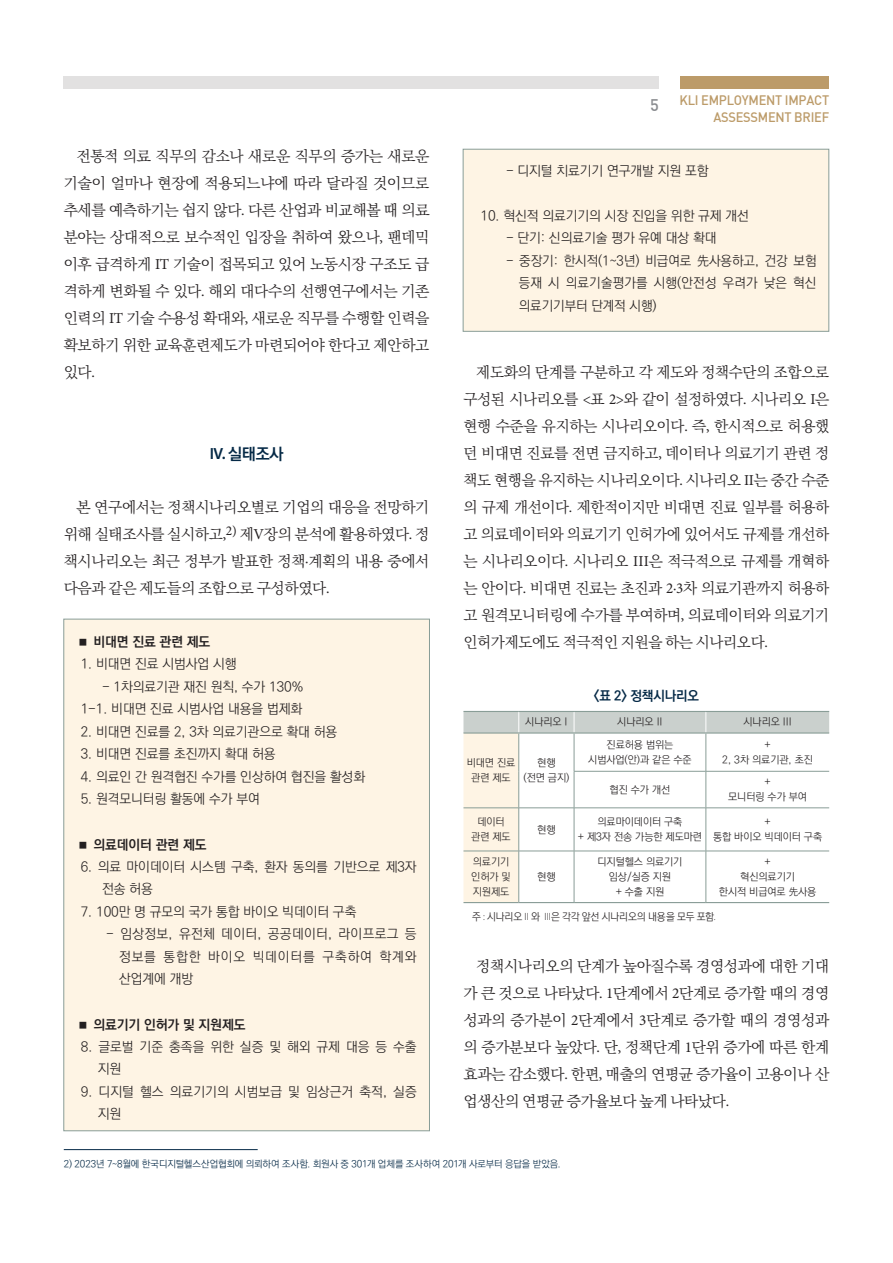
<style>
.page{position:relative;width:893px;height:1263px;background:#fff}
.page>*{position:absolute;margin:0;border:0;box-sizing:border-box;transform-origin:0 0}
.제목{font:700 16.2px "Ko Pub Dotum";color:#052946}
.본문{font:15.15px/27px "Ko Pub World Batang PL";letter-spacing:-.02em;color:#231f20;text-align:justify}
.표본문{font:300 13.5px/22.5px "Ko Pub Dotum";letter-spacing:-.005em;color:#231f20}
.t1{font:13.5px/16.5px "Dinmed";letter-spacing:-.02em;color:#bc9b69;text-align:right;scale:.95 1}
.표본문-2{font:700 13.5px "Ko Pub Dotum";letter-spacing:-.005em;color:#231f20}
.캡션제목{font:700 13.5px "Ko Pub Dotum";letter-spacing:-.01em;color:#052946}
.표본문-3{font:300 10.5px/15px "Ko Pub Dotum";letter-spacing:-.005em;color:#231f20}
.주{font:300 10.5px "Ko Pub Dotum";letter-spacing:-.01em;color:#231f20}
.각주{font:300 9.75px "Ko Pub Dotum";letter-spacing:-.01em;color:#052946}
.s1{font-family:"Minion Pro"}
.s2{font-family:"Myriad Pro";font-weight:600}
.s3{font-family:"HCR Dotum"}
.s4{font-size:16.5px;color:#8a8c90}
.s5{font-family:"Myriad Pro"}
</style>
<div class="page">
<div style="left:64px;top:77px;width:595px;height:12px;background:#e2e1e1"></div>
<div style="left:680px;top:77px;width:149px;height:12px;background:#bc9b69"></div>
<div style="left:63px;top:619px;width:367px;height:512px;background:#fef4e4;border:1px solid #899d97"></div>
<div style="left:463px;top:149px;width:366px;height:183px;background:#fef4e4;border:1px solid #899d97"></div>
<svg style="left:463px;top:712px;width:366px;height:190px"></svg>
<hr style="left:518px;top:734px;width:1px;height:37px;background:#899d97">
<hr style="left:574px;top:734px;width:1px;height:37px;background:#899d97">
<hr style="left:706px;top:734px;width:1px;height:37px;background:#899d97">
<hr style="left:518px;top:771px;width:1px;height:37px;background:#899d97">
<hr style="left:574px;top:771px;width:132px;height:1px;background:#899d97">
<hr style="left:574px;top:771px;width:1px;height:37px;background:#899d97">
<hr style="left:706px;top:771px;width:123px;height:1px;background:#899d97">
<hr style="left:706px;top:771px;width:1px;height:37px;background:#899d97">
<hr style="left:463px;top:807px;width:56px;height:1px;background:#899d97">
<hr style="left:519px;top:807px;width:55px;height:1px;background:#899d97">
<hr style="left:518px;top:808px;width:1px;height:43px;background:#899d97">
<hr style="left:574px;top:807px;width:132px;height:1px;background:#899d97">
<hr style="left:574px;top:808px;width:1px;height:43px;background:#899d97">
<hr style="left:706px;top:807px;width:123px;height:1px;background:#899d97">
<hr style="left:706px;top:808px;width:1px;height:43px;background:#899d97">
<hr style="left:463px;top:851px;width:56px;height:1px;background:#899d97">
<hr style="left:519px;top:851px;width:55px;height:1px;background:#899d97">
<hr style="left:518px;top:851px;width:1px;height:51px;background:#899d97">
<hr style="left:574px;top:851px;width:132px;height:1px;background:#899d97">
<hr style="left:574px;top:851px;width:1px;height:51px;background:#899d97">
<hr style="left:706px;top:851px;width:123px;height:1px;background:#899d97">
<hr style="left:706px;top:851px;width:1px;height:51px;background:#899d97">
<hr style="left:463px;top:711px;width:56px;height:1px;background:#899d97">
<hr style="left:519px;top:711px;width:55px;height:1px;background:#899d97">
<hr style="left:574px;top:711px;width:132px;height:1px;background:#899d97">
<hr style="left:706px;top:711px;width:123px;height:1px;background:#899d97">
<hr style="left:463px;top:732px;width:56px;height:2px;background:#899d97">
<hr style="left:519px;top:732px;width:55px;height:2px;background:#899d97">
<hr style="left:574px;top:732px;width:132px;height:2px;background:#899d97">
<hr style="left:706px;top:732px;width:123px;height:2px;background:#899d97">
<hr style="left:463px;top:902px;width:56px;height:1px;background:#899d97">
<hr style="left:519px;top:902px;width:55px;height:1px;background:#899d97">
<hr style="left:574px;top:902px;width:132px;height:1px;background:#899d97">
<hr style="left:706px;top:902px;width:123px;height:1px;background:#899d97">
<hr style="left:64px;top:1149px;width:194px;height:1px;background:#052946">
<p class="본문" style="left:64px;top:143px;width:367px;text-indent:13px">전통적 의료 직무의 감소나 새로운 직무의 증가는 새로운 기술이 얼마나 현장에 적용되느냐에 따라 달라질 것이므로 추세를 예측하기는 쉽지 않다<span class="s1">.</span> 다른 산업과 비교해볼 때 의료 분야는 상대적으로 보수적인 입장을 취하여 왔으나<span class="s1">,</span> 팬데믹 이후 급격하게 <span class="s1">IT</span> 기술이 접목되고 있어 노동시장 구조도 급 격하게 변화될 수 있다<span class="s1">.</span> 해외 대다수의 선행연구에서는 기존 인력의 <span class="s1">IT</span> 기술 수용성 확대와<span class="s1">,</span> 새로운 직무를 수행할 인력을 확보하기 위한 교육훈련제도가 마련되어야 한다고 제안하고 있다<span class="s1">.</span></p>
<p class="제목" style="left:210px;top:446px;width:75px"><span class="s2">IV.</span> 실태조사</p>
<p class="본문" style="left:64px;top:494px;width:367px;text-indent:13px">본 연구에서는 정책시나리오별로 기업의 대응을 전망하기 위해 실태조사를 실시하고<span class="s1">,</span><sup>2)</sup> 제<span class="s1">V</span>장의 분석에 활용하였다<span class="s1">.</span> 정 책시나리오는 최근 정부가 발표한 정책<span class="s1">·</span>계획의 내용 중에서 다음과 같은 제도들의 조합으로 구성하였다<span class="s1">.</span></p>
<p class="표본문-2" style="left:77px;top:635px;width:135px"><span class="s3">◼</span> 비대면 진료 관련 제도</p>
<p class="표본문" style="left:81px;top:653px;width:157px">1. 비대면 진료 시범사업 시행</p>
<p class="표본문" style="left:102px;top:676px;width:203px">- 1차의료기관 재진 원칙, 수가 130%</p>
<p class="표본문" style="left:81px;top:698px;width:223px">1-1. 비대면 진료 시범사업 내용을 법제화</p>
<p class="표본문" style="left:81px;top:721px;width:258px">2. 비대면 진료를 2, 3차 의료기관으로 확대 허용</p>
<p class="표본문" style="left:81px;top:743px;width:196px">3. 비대면 진료를 초진까지 확대 허용</p>
<p class="표본문" style="left:81px;top:766px;width:286px">4. 의료인 간 원격협진 수가를 인상하여 협진을 활성화</p>
<p class="표본문" style="left:81px;top:788px;width:181px">5. 원격모니터링 활동에 수가 부여</p>
<p class="표본문-2" style="left:77px;top:838px;width:131px"><span class="s3">◼</span> 의료데이터 관련 제도</p>
<p class="표본문" style="left:102px;top:856px;width:316px;text-indent:-21px">6. 의료 마이데이터 시스템 구축, 환자 동의를 기반으로 제3자 전송 허용</p>
<p class="표본문" style="left:81px;top:901px;width:277px">7. 100만 명 규모의 국가 통합 바이오 빅데이터 구축</p>
<p class="표본문" style="left:119px;top:923px;width:299px;text-align:justify;text-indent:-13px">- 임상정보, 유전체 데이터, 공공데이터, 라이프로그 등 정보를 통합한 바이오 빅데이터를 구축하여 학계와 산업계에 개방</p>
<p class="표본문-2" style="left:77px;top:1018px;width:170px"><span class="s3">◼</span> 의료기기 인허가 및 지원제도</p>
<p class="표본문" style="left:98px;top:1036px;width:320px;text-indent:-17px">8. 글로벌 기준 충족을 위한 실증 및 해외 규제 대응 등 수출 지원</p>
<p class="표본문" style="left:98px;top:1081px;width:320px;text-indent:-17px">9. 디지털 헬스 의료기기의 시범보급 및 임상근거 축적, 실증 지원</p>
<p class="t1" style="left:650px;top:92px;width:190px"><span class="s4">5</span> KLI EMPLOYMENT IMPACT<br>ASSESSMENT BRIEF</p>
<p class="표본문" style="left:506px;top:160px;width:204px">- 디지털 치료기기 연구개발 지원 포함</p>
<p class="표본문" style="left:480px;top:205px;width:270px">10. 혁신적 의료기기의 시장 진입을 위한 규제 개선</p>
<p class="표본문" style="left:506px;top:227px;width:212px">- 단기: 신의료기술 평가 유예 대상 확대</p>
<p class="표본문" style="left:519px;top:250px;width:299px;text-align:justify;text-indent:-13px">- 중장기: 한시적(1~3년) 비급여로 先사용하고, 건강 보험 등재 시 의료기술평가를 시행(안전성 우려가 낮은 혁신 의료기기부터 단계적 시행)</p>
<p class="본문" style="left:463px;top:359px;width:367px;text-indent:13px">제도화의 단계를 구분하고 각 제도와 정책수단의 조합으로 구성된 시나리오를 <span class="s1">&lt;</span>표 <span class="s1">2&gt;</span>와 같이 설정하였다<span class="s1">.</span> 시나리오 <span class="s1">I</span>은 현행 수준을 유지하는 시나리오이다<span class="s1">.</span> 즉<span class="s1">,</span> 한시적으로 허용했 던 비대면 진료를 전면 금지하고<span class="s1">,</span> 데이터나 의료기기 관련 정 책도 현행을 유지하는 시나리오이다<span class="s1">.</span> 시나리오 <span class="s1">II</span>는 중간 수준 의 규제 개선이다<span class="s1">.</span> 제한적이지만 비대면 진료 일부를 허용하 고 의료데이터와 의료기기 인허가에 있어서도 규제를 개선하 는 시나리오이다<span class="s1">.</span> 시나리오 <span class="s1">III</span>은 적극적으로 규제를 개혁하 는 안이다<span class="s1">.</span> 비대면 진료는 초진과 <span class="s1">2·3</span>차 의료기관까지 허용하 고 원격모니터링에 수가를 부여하며<span class="s1">,</span> 의료데이터와 의료기기 인허가제도에도 적극적인 지원을 하는 시나리오다<span class="s1">.</span></p>
<p class="캡션제목" style="left:594px;top:689px;width:107px">&lt;표 2&gt; 정책시나리오</p>
<p class="표본문-3" style="left:525px;top:715px;width:44px">시나리오 I</p>
<p class="표본문-3" style="left:617px;top:715px;width:47px">시나리오 II</p>
<p class="표본문-3" style="left:743px;top:715px;width:50px">시나리오 III</p>
<p class="표본문-3" style="left:467px;top:756px;width:50px">비대면 진료</p>
<p class="표본문-3" style="left:471px;top:771px;width:41px">관련 제도</p>
<p class="표본문-3" style="left:607px;top:737px;width:68px">진료허용 범위는</p>
<p class="표본문-3" style="left:588px;top:752px;width:105px">시범사업(안)과 같은 수준</p>
<p class="표본문-3" style="left:764px;top:737px;width:8px">+</p>
<p class="표본문-3" style="left:722px;top:752px;width:92px">2, 3차 의료기관, 초진</p>
<p class="표본문-3" style="left:537px;top:756px;width:20px">현행</p>
<p class="표본문-3" style="left:523px;top:771px;width:47px">(전면 금지)</p>
<p class="표본문-3" style="left:764px;top:775px;width:8px">+</p>
<p class="표본문-3" style="left:728px;top:790px;width:80px">모니터링 수가 부여</p>
<p class="표본문-3" style="left:610px;top:782px;width:62px">협진 수가 개선</p>
<p class="표본문-3" style="left:477px;top:815px;width:29px">데이터</p>
<p class="표본문-3" style="left:471px;top:830px;width:41px">관련 제도</p>
<p class="표본문-3" style="left:537px;top:822px;width:20px">현행</p>
<p class="표본문-3" style="left:597px;top:815px;width:86px">의료마이데이터 구축</p>
<p class="표본문-3" style="left:578px;top:830px;width:126px">+ 제3자 전송 가능한 제도마련</p>
<p class="표본문-3" style="left:764px;top:815px;width:8px">+</p>
<p class="표본문-3" style="left:713px;top:830px;width:111px">통합 바이오 빅데이터 구축</p>
<p class="표본문-3" style="left:473px;top:855px;width:38px">의료기기</p>
<p class="표본문-3" style="left:471px;top:870px;width:41px">인허가 및 지원제도</p>
<p class="표본문-3" style="left:537px;top:870px;width:20px">현행</p>
<p class="표본문-3" style="left:597px;top:855px;width:86px">디지털헬스 의료기기</p>
<p class="표본문-3" style="left:609px;top:870px;width:64px">임상/실증 지원</p>
<p class="표본문-3" style="left:616px;top:885px;width:50px">+ 수출 지원</p>
<p class="표본문-3" style="left:764px;top:855px;width:8px">+</p>
<p class="표본문-3" style="left:740px;top:870px;width:56px">혁신의료기기</p>
<p class="표본문-3" style="left:719px;top:885px;width:99px">한시적 비급여로 先사용</p>
<p class="주" style="left:472px;top:912px;width:245px">주 <span class="s5">:</span> 시나리오 <span class="s5">II</span> 와 <span class="s5">III</span>은 각각 앞선 시나리오의 내용을 모두 포함<span class="s5">.</span></p>
<p class="본문" style="left:463px;top:953px;width:367px;text-indent:13px">정책시나리오의 단계가 높아질수록 경영성과에 대한 기대 가 큰 것으로 나타났다<span class="s1">. 1</span>단계에서 <span class="s1">2</span>단계로 증가할 때의 경영 성과의 증가분이 <span class="s1">2</span>단계에서 <span class="s1">3</span>단계로 증가할 때의 경영성과 의 증가분보다 높았다<span class="s1">.</span> 단<span class="s1">,</span> 정책단계 <span class="s1">1</span>단위 증가에 따른 한계 효과는 감소했다<span class="s1">.</span> 한편<span class="s1">,</span> 매출의 연평균 증가율이 고용이나 산 업생산의 연평균 증가율보다 높게 나타났다<span class="s1">.</span></p>
<p class="각주" style="left:64px;top:1159px;width:499px">2) 2023년 7~8월에 한국디지털헬스산업협회에 의뢰하여 조사함. 회원사 중 301개 업체를 조사하여 201개 사로부터 응답을 받았음.</p>
</div>
